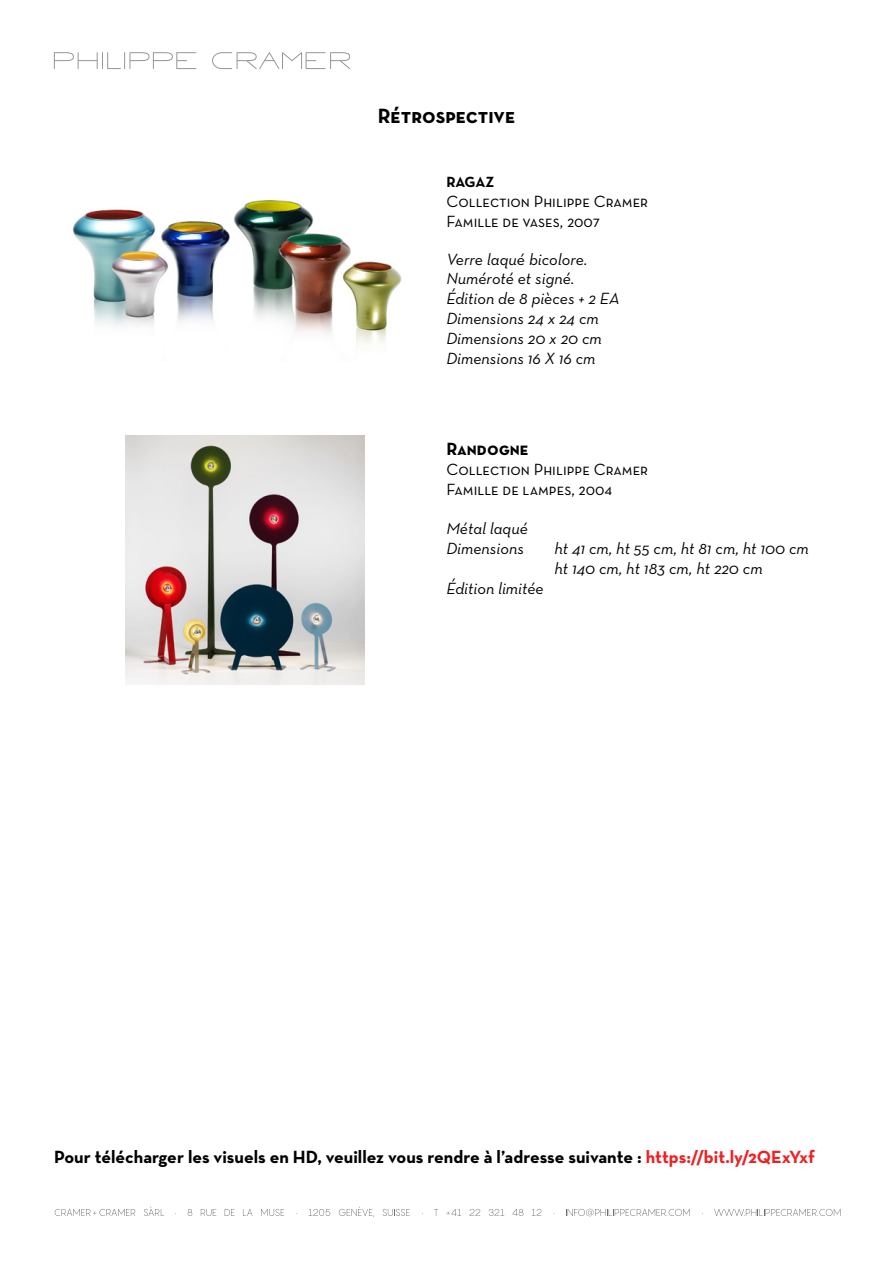
<style>
.page{position:relative;width:893px;height:1263px;background:#fff}
.page>*{position:absolute;margin:0;border:0;box-sizing:border-box;transform-origin:0 0}
.t1{font:21px "Neutra Text Bold SC Alt";color:#000}
.t2{font:700 18px "Neutra Text";color:#000}
.t3{font:18px "Neutra Text Bold SC Alt";color:#000}
.t4{font:italic 16.5px/19.8px "Neutra Text";color:#000}
.t5{font:16.5px/19.8px "Neutra Text Book SC Alt";color:#000}
.t6{font:700 15px "Neutra Text";letter-spacing:-.01em;color:#000}
.s1{color:#ed2124}
</style>
<div class="page">
<svg style="left:55px;top:1209px;width:80px;height:7px"></svg>
<svg style="left:144px;top:1206px;width:20px;height:10px"></svg>
<svg style="left:188px;top:1209px;width:4px;height:7px"></svg>
<svg style="left:201px;top:1209px;width:15px;height:7px"></svg>
<svg style="left:225px;top:1209px;width:9px;height:7px"></svg>
<svg style="left:243px;top:1209px;width:10px;height:7px"></svg>
<svg style="left:261px;top:1209px;width:23px;height:7px"></svg>
<svg style="left:309px;top:1209px;width:21px;height:7px"></svg>
<svg style="left:339px;top:1206px;width:35px;height:11px"></svg>
<svg style="left:383px;top:1209px;width:27px;height:7px"></svg>
<svg style="left:434px;top:1209px;width:4px;height:7px"></svg>
<svg style="left:446px;top:1209px;width:15px;height:7px"></svg>
<svg style="left:470px;top:1209px;width:10px;height:7px"></svg>
<svg style="left:489px;top:1209px;width:15px;height:7px"></svg>
<svg style="left:512px;top:1209px;width:11px;height:7px"></svg>
<svg style="left:532px;top:1209px;width:9px;height:7px"></svg>
<svg style="left:566px;top:1209px;width:124px;height:7px"></svg>
<svg style="left:714px;top:1209px;width:126px;height:7px"></svg>
<svg style="left:212px;top:52px;width:138px;height:17px"></svg>
<svg style="left:54px;top:52px;width:142px;height:17px"></svg>
<img style="left:125px;top:436px;width:239px;height:249px">
<img style="left:72px;top:200px;width:330px;height:146px">
<p class="t1" style="left:378px;top:102px;width:139px">Rétrospective</p>
<p class="t6" style="left:446px;top:173px;width:49px">RAGAZ</p>
<p class="t5" style="left:446px;top:191px;width:203px">Collection Philippe Cramer<br>Famille de vases, 2007</p>
<p class="t4" style="left:446px;top:249px;width:175px">Verre laqué bicolore.<br>Numéroté et signé.<br>Édition de 8 pièces + 2 EA<br>Dimensions 24 x 24 cm<br>Dimensions 20 x 20 cm<br>Dimensions 16 X 16 cm</p>
<p class="t3" style="left:446px;top:438px;width:84px">Randogne</p>
<p class="t5" style="left:446px;top:459px;width:203px">Collection Philippe Cramer<br>Famille de lampes, 2004</p>
<p class="t4" style="left:446px;top:518px;width:83px">Métal laqué<br>Dimensions</p>
<p class="t4" style="left:554px;top:538px;width:256px">ht 41 cm, ht 55 cm, ht 81 cm, ht 100 cm ht 140 cm, ht 183 cm, ht 220 cm</p>
<p class="t4" style="left:446px;top:578px;width:99px">Édition limitée</p>
<p class="t2" style="left:54px;top:1145px;width:763px">Pour télécharger les visuels en HD, veuillez vous rendre à l’adresse suivante : <span class="s1">https://bit.ly/2QExYxf</span></p>
</div>
